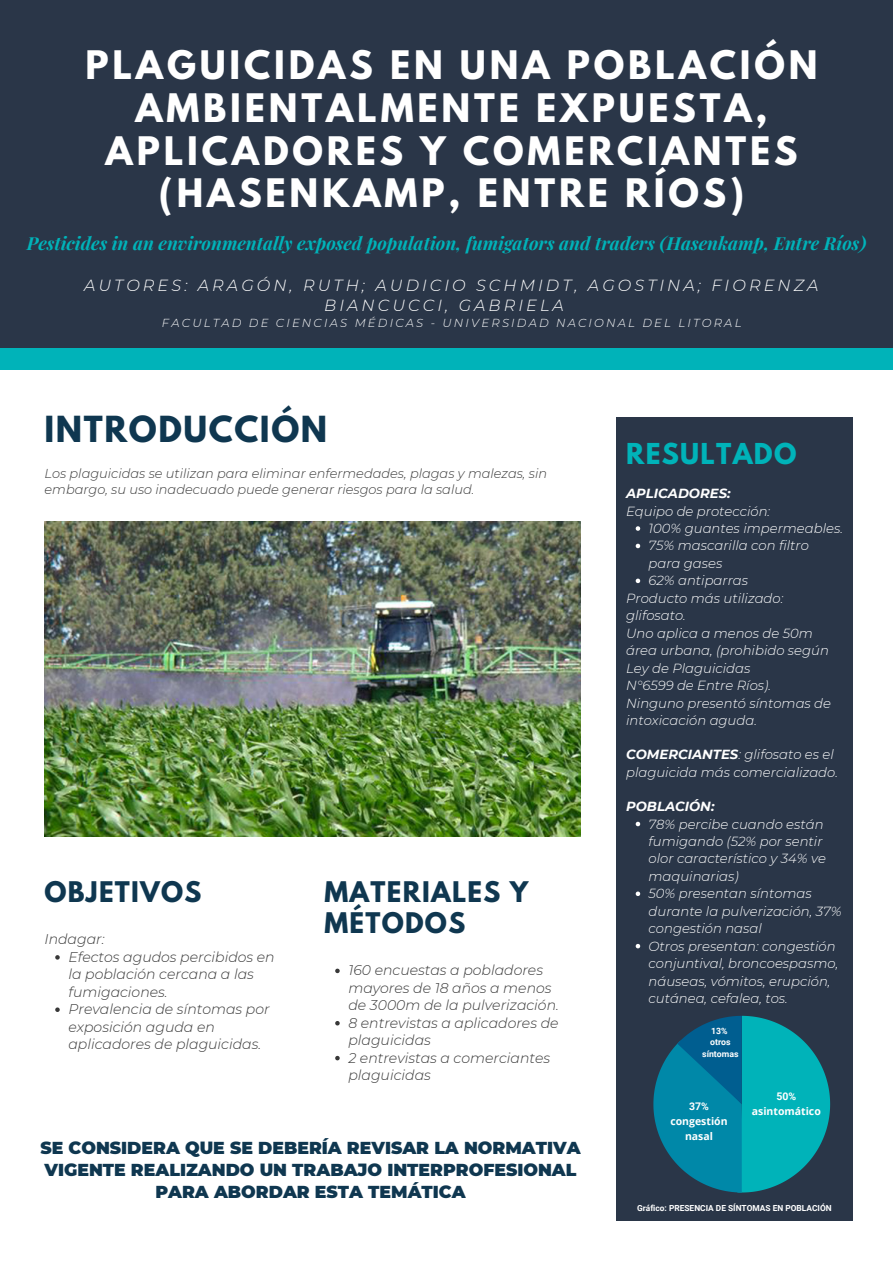
<style>
.page{position:relative;width:893px;height:1263px;background:#fff}
.page>*{position:absolute;margin:0;border:0;box-sizing:border-box;transform-origin:0 0}
.t1{font:700 34.8px/42.8px "League Spartan";letter-spacing:.11em;color:#fff;text-align:center}
.t2{font:700 31.88px "League Spartan";letter-spacing:.05em;color:#0f3750}
.t3{font:700 25.5px "League Spartan";letter-spacing:.05em;color:#00b3b9}
.t4{font:700 25.2px/31px "League Spartan";letter-spacing:.05em;color:#0f3750}
.t5{font:italic 700 18px "Playfair Display";color:#00b3b9}
.t6{font:900 17.25px/22px "Montserrat";color:#0f3750;text-align:center}
.t7{font:italic 300 16.12px/20.2px "Montserrat";letter-spacing:.19em;color:#fff}
.t8{font:italic 300 14.02px/17.5px "Montserrat";color:#383838}
.t9{font:italic 300 13.2px/17.5px "Montserrat";color:#fff}
.t10{font:italic 700 13.2px "Montserrat";color:#fff}
.t11{font:italic 300 12.9px/16.4px "Montserrat";color:#383838}
.t12{font:italic 300 11.62px "Montserrat";letter-spacing:.19em;color:#fff}
.t13{font:700 10.5px "Open Sans";color:#fff}
.t14{font:700 10.5px "Roboto";color:#fff}
.t15{font:700 8.7px/11.9px "Roboto";color:#fff;text-align:center}
.t16{font:700 8.32px "Roboto";color:#fff}
.s1{font-weight:700}
</style>
<div class="page">
<div style="left:0;top:0;width:893px;height:359px;background:#2a3648"></div>
<div style="left:0;top:349px;width:893px;height:20px;background:#00b3b9"></div>
<img style="left:45px;top:521px;width:535px;height:315px">
<div style="left:616px;top:418px;width:236px;height:803px;background:#2a3648"></div>
<svg style="left:55px;top:955px;width:5px;height:4px"></svg>
<svg style="left:55px;top:1007px;width:5px;height:5px"></svg>
<svg style="left:635px;top:526px;width:5px;height:5px"></svg>
<svg style="left:635px;top:544px;width:5px;height:4px"></svg>
<svg style="left:635px;top:579px;width:5px;height:4px"></svg>
<svg style="left:635px;top:822px;width:5px;height:4px"></svg>
<svg style="left:635px;top:891px;width:5px;height:5px"></svg>
<svg style="left:635px;top:944px;width:5px;height:4px"></svg>
<svg style="left:335px;top:969px;width:5px;height:4px"></svg>
<svg style="left:335px;top:1021px;width:5px;height:4px"></svg>
<svg style="left:335px;top:1056px;width:5px;height:4px"></svg>
<svg style="left:653px;top:1016px;width:177px;height:176px"></svg>
<p class="t1" style="left:85px;top:48px;width:734px">PLAGUICIDAS EN UNA POBLACIÓN<br>AMBIENTALMENTE EXPUESTA,<br>APLICADORES Y COMERCIANTES (HASENKAMP, ENTRE RÍOS)</p>
<p class="t5" style="left:27px;top:231px;width:841px">Pesticides in an environmentally exposed population, fumigators and traders (Hasenkamp, Entre Ríos)</p>
<p class="t7" style="left:324px;top:275px;width:496px;text-indent:-240px">AUTORES: ARAGÓN, RUTH; AUDICIO SCHMIDT, AGOSTINA; FIORENZA<br>BIANCUCCI, GABRIELA</p>
<p class="t12" style="left:162px;top:315px;width:581px">FACULTAD DE CIENCIAS MÉDICAS - UNIVERSIDAD NACIONAL DEL LITORAL</p>
<p class="t2" style="left:45px;top:413px;width:284px">INTRODUCCIÓN</p>
<p class="t11" style="left:45px;top:465px;width:504px">Los plaguicidas se utilizan para eliminar enfermedades, plagas y malezas, sin embargo, su uso inadecuado puede generar riesgos para la salud.</p>
<p class="t4" style="left:45px;top:879px;width:158px">OBJETIVOS</p>
<p class="t8" style="left:45px;top:931px;width:61px">Indagar:</p>
<p class="t8" style="left:68px;top:948px;width:208px">Efectos agudos percibidos en la población cercana a las fumigaciones.</p>
<p class="t8" style="left:68px;top:1000px;width:203px">Prevalencia de síntomas por exposición aguda en aplicadores de plaguicidas.</p>
<p class="t4" style="left:324px;top:879px;width:205px">MATERIALES Y<br>MÉTODOS</p>
<p class="t8" style="left:348px;top:961px;width:212px">160 encuestas a pobladores mayores de 18 años a menos de 3000m de la pulverización.</p>
<p class="t8" style="left:348px;top:1014px;width:212px">8 entrevistas a aplicadores de plaguicidas</p>
<p class="t8" style="left:348px;top:1049px;width:203px">2 entrevistas a comerciantes plaguicidas</p>
<p class="t6" style="left:40px;top:1136px;width:542px">SE CONSIDERA QUE SE DEBERÍA REVISAR LA NORMATIVA<br>VIGENTE REALIZANDO UN TRABAJO INTERPROFESIONAL<br>PARA ABORDAR ESTA TEMÁTICA</p>
<p class="t3" style="left:626px;top:441px;width:172px">RESULTADO</p>
<p class="t10" style="left:626px;top:485px;width:106px">APLICADORES:</p>
<p class="t9" style="left:626px;top:502px;width:146px">Equipo de protección:</p>
<p class="t9" style="left:648px;top:519px;width:196px">100% guantes impermeables.</p>
<p class="t9" style="left:648px;top:537px;width:162px">75% mascarilla con filtro para gases</p>
<p class="t9" style="left:648px;top:572px;width:101px">62% antiparras</p>
<p class="t9" style="left:626px;top:589px;width:159px">Producto más utilizado: glifosato.</p>
<p class="t9" style="left:626px;top:624px;width:204px">Uno aplica a menos de 50m área urbana, (prohibido según<br>Ley de Plaguicidas</p>
<p class="t9" style="left:626px;top:676px;width:146px">N°6599 de Entre Ríos).</p>
<p class="t9" style="left:626px;top:694px;width:206px">Ninguno presentó síntomas de intoxicación aguda.</p>
<p class="t9" style="left:626px;top:746px;width:209px"><span class="s1">COMERCIANTES</span>: glifosato es el</p>
<p class="t9" style="left:626px;top:763px;width:213px">plaguicida más comercializado.</p>
<p class="t10" style="left:626px;top:798px;width:90px">POBLACIÓN:</p>
<p class="t9" style="left:648px;top:815px;width:179px">78% percibe cuando están fumigando (52% por sentir olor característico y 34% ve maquinarias)</p>
<p class="t9" style="left:648px;top:885px;width:195px">50% presentan síntomas durante la pulverización, 37% congestión nasal</p>
<p class="t9" style="left:648px;top:937px;width:191px">Otros presentan: congestión conjuntival, broncoespasmo, náuseas, vómitos, erupción, cutánea, cefalea, tos.</p>
<p class="t15" style="left:711px;top:1025px;width:18px">13%</p>
<p class="t15" style="left:702px;top:1036px;width:38px">otros síntomas</p>
<p class="t14" style="left:689px;top:1100px;width:21px">37%</p>
<p class="t13" style="left:670px;top:1114px;width:59px">congestión</p>
<p class="t13" style="left:685px;top:1128px;width:29px">nasal</p>
<p class="t14" style="left:776px;top:1090px;width:21px">50%</p>
<p class="t13" style="left:752px;top:1104px;width:70px">asintomático</p>
<p class="t16" style="left:637px;top:1204px;width:196px">Gráfico: PRESENCIA DE SÍNTOMAS EN POBLACIÓN</p>
</div>
